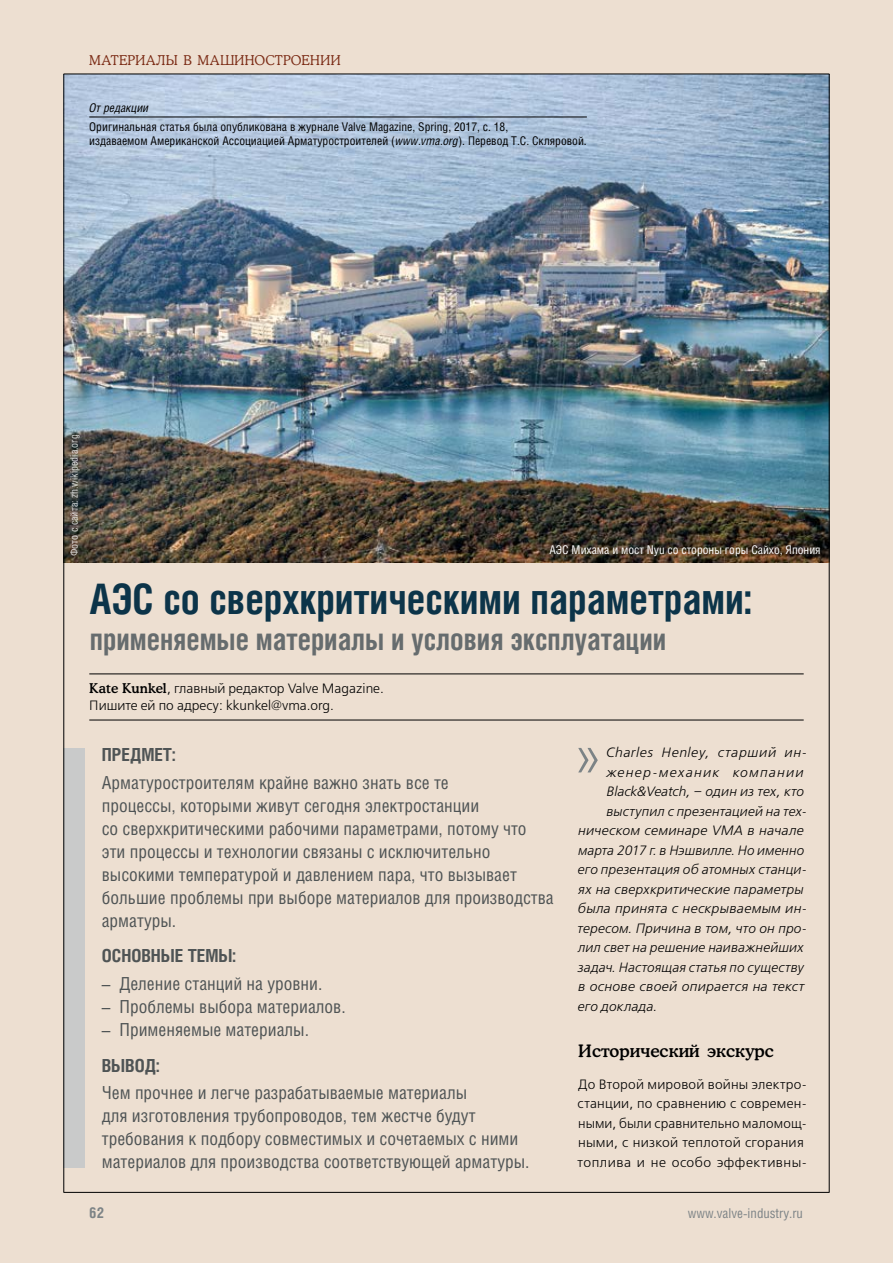
<style>
.page{position:relative;width:893px;height:1263px;background:#eddfd1}
.page>*{position:absolute;margin:0;border:0;box-sizing:border-box;transform-origin:0 0}
.t1{font:59.25px "Free Set Light C";color:#7c8386;scale:.88 1}
.t2{font:700 42px "Helios Cond";color:#0c3449;scale:.95 1}
.t3{font:700 30px "Helios Cond";color:#666c6e;scale:.95 1}
.t4{font:18px/23px "Helios Cond";color:#4f5455}
.t5{font:700 18px "Helios Cond";color:#4f5455}
.t6{font:17.25px "Osvald Medium C";color:#000}
.t7{font:700 15px "Helios Cond";color:#7c8386}
.t8{font:italic 13.5px "Free Set Light C";letter-spacing:.015em;color:#000}
.t9{font:13.5px/19.5px "Free Set Light C";letter-spacing:.015em;color:#000}
.t10{font:italic 13.5px "Free Set Light C";letter-spacing:.04em;color:#000}
.t11{font:13.5px "Osvald Light C";letter-spacing:.025em;color:#7b2b15}
.t12{font:italic 13.5px "Free Set Light C";letter-spacing:.085em;color:#000}
.t13{font:13.5px "Helios Cond";color:#7c8386}
.t14{font:12px/14.4px "Helios Cond";color:#000}
.t15{font:12px "Helios Cond";color:#fff}
.t16{font:italic 12px "Helios Cond";color:#000}
.t17{font:10.5px "Helios Cond";color:#fff}
.s1{font-style:italic}
.s2{font-family:"Osvald Medium C"}
</style>
<div class="page">
<img style="left:65px;top:75px;width:764px;height:488px">
<hr style="left:89px;top:674px;width:715px;height:1px;background:#000">
<hr style="left:89px;top:720px;width:715px;height:1px;background:#000">
<div style="left:64px;top:748px;width:21px;height:420px;background:#c9caca"></div>
<hr style="left:89px;top:117px;width:498px;height:1px;background:#000">
<hr style="left:64px;top:74px;width:1px;height:1118px;background:#000">
<hr style="left:829px;top:74px;width:1px;height:1118px;background:#000">
<hr style="left:64px;top:74px;width:765px;height:1px;background:#000">
<hr style="left:64px;top:1192px;width:765px;height:1px;background:#000">
<p class="t11" style="left:89px;top:52px;width:253px">Материалы в машиностроении</p>
<p class="t16" style="left:89px;top:101px;width:61px">От редакции</p>
<p class="t14" style="left:89px;top:119px;width:499px">Оригинальная статья была опубликована в журнале Valve Magazine, Spring, 2017, с. 18,<br>издаваемом Американской Ассоциацией Арматуростроителей (<span class="s1">www.vma.org</span>). Перевод Т.С. Скляровой.</p>
<p class="t17" style="left:68px;top:556px;width:123px;rotate:-90deg">Фото с сайта: zh.wikipedia.org</p>
<p class="t15" style="left:549px;top:543px;width:273px">АЭС Михама и мост Nyu со стороны горы Сайхо, Япония</p>
<h2 class="t2" style="left:90px;top:574px;width:698px">АЭС со сверхкритическими параметрами:</h2>
<h3 class="t3" style="left:90px;top:622px;width:608px">применяемые материалы и условия эксплуатации</h3>
<p class="t9" style="left:89px;top:681px;width:293px;line-height:17.2px"><span class="s2">Kate Kunkel</span>, главный редактор Valve Magazine.<br>Пишите ей по адресу: kkunkel@vma.org.</p>
<p class="t5" style="left:102px;top:744px;width:21px">Предмет</p>
<p class="t5" style="left:172px;top:744px;width:5px">:</p>
<p class="t4" style="left:102px;top:770px;width:453px">Арматуростроителям крайне важно знать все те<br>процессы, которыми живут сегодня электростанции<br>со сверхкритическими рабочими параметрами, потому что эти процессы и технологии связаны с исключительно высокими температурой и давлением пара, что вызывает большие проблемы при выборе материалов для производства арматуры.</p>
<p class="t5" style="left:102px;top:945px;width:21px">Основныетемы</p>
<p class="t5" style="left:233px;top:945px;width:5px">:</p>
<p class="t4" style="left:102px;top:971px;width:222px">– Деление станций на уровни.</p>
<p class="t4" style="left:102px;top:994px;width:245px">– Проблемы выбора материалов.</p>
<p class="t4" style="left:102px;top:1017px;width:209px">– Применяемые материалы.</p>
<p class="t5" style="left:102px;top:1054px;width:59px">ВЫВОД:</p>
<p class="t4" style="left:102px;top:1080px;width:429px">Чем прочнее и легче разрабатываемые материалы<br>для изготовления трубопроводов, тем жестче будут требования к подбору совместимых и сочетаемых с ними материалов для производства соответствующей арматуры.</p>
<h1 class="t1" style="left:574px;top:727px;width:32px">»</h1>
<p class="t10" style="left:605px;top:745px;width:203px">Charles Henley, старший ин-</p>
<p class="t12" style="left:606px;top:765px;width:199px">женер- механик компании</p>
<p class="t8" style="left:606px;top:784px;width:199px">Black&amp;Veatch, – один из тех, кто</p>
<p class="t8" style="left:606px;top:804px;width:202px">выступил с презентацией на тех-</p>
<p class="t8" style="left:577px;top:823px;width:227px">ническом семинаре VMA в начале</p>
<p class="t8" style="left:577px;top:843px;width:228px">марта 2017 г. в Нэшвилле. Но именно</p>
<p class="t8" style="left:577px;top:862px;width:231px">его презентация об атомных станци-</p>
<p class="t8" style="left:577px;top:882px;width:227px">ях на сверхкритические параметры</p>
<p class="t8" style="left:577px;top:901px;width:231px">была принята с нескрываемым ин-</p>
<p class="t8" style="left:577px;top:921px;width:231px">тересом. Причина в том, что он про-</p>
<p class="t8" style="left:577px;top:940px;width:227px">лил свет на решение наиважнейших</p>
<p class="t8" style="left:577px;top:960px;width:228px">задач. Настоящая статья по существу</p>
<p class="t8" style="left:577px;top:979px;width:228px">в основе своей опирается на текст</p>
<p class="t8" style="left:577px;top:999px;width:81px">его доклада.</p>
<p class="t6" style="left:578px;top:1041px;width:197px">Исторический экскурс</p>
<p class="t9" style="left:578px;top:1075px;width:231px">До Второй мировой войны электро&shy;станции, по сравнению с современ&shy;ными, были сравнительно маломощ&shy;ными, с низкой теплотой сгорания топлива и не особо эффективны-</p>
<p class="t7" style="left:89px;top:1203px;width:17px">62</p>
<p class="t13" style="left:688px;top:1205px;width:117px">www.valve-industry.ru</p>
</div>
